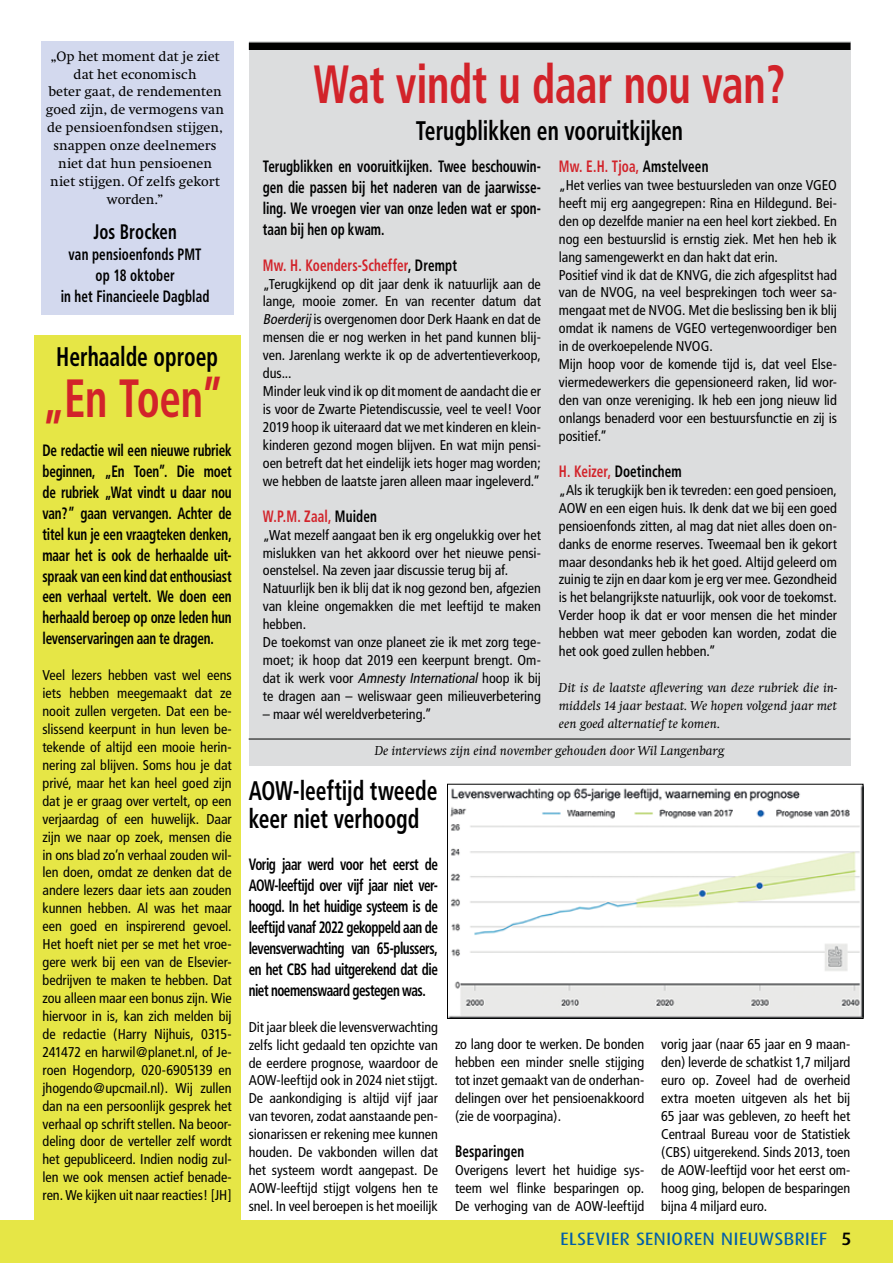
<style>
.page{position:relative;width:893px;height:1263px;background:#fff}
.page>*{position:absolute;margin:0;border:0;box-sizing:border-box;transform-origin:0 0}
.t1{font:700 condensed 53.85px "Frutiger";letter-spacing:-.005em;color:#d2232a;scale:.8 1}
.t2{font:700 condensed 26.85px/28.5px "Frutiger";color:#000;scale:.8 1}
.t3{font:700 condensed 21px "Frutiger";letter-spacing:.005em;color:#000;scale:.8 1}
.t4{font:18px "Dax Condensed";color:#005daa;scale:1.25 1}
.t5{font:700 condensed 16.5px/20.9px "Frutiger";letter-spacing:-.01em;color:#000;text-align:justify;scale:.8 1}
.t6{font:700 condensed 16.5px/21px "Frutiger";letter-spacing:.01em;color:#000;text-align:center;scale:.8 1}
.t7{font:700 condensed 16.5px "Frutiger";letter-spacing:.01em;color:#d2232a;scale:.8 1}
.t8{font:condensed 14.25px/18px "Frutiger";letter-spacing:-.005em;color:#000;text-align:justify}
.t9{font:14.25px/18px "Swift";letter-spacing:-.005em;color:#000;text-align:center}
.t10{font:italic 13.5px/18px "Swift";letter-spacing:.01em;color:#000;text-align:justify}
.s1{color:#000}
.s2{font-style:italic}
.s3{color:#d2232a}
.s4{font-weight:500;color:#000}
</style>
<div class="page">
<div style="left:0;top:1220px;width:893px;height:43px;background:#e6e646"></div>
<div style="left:34px;top:335px;width:206px;height:909px;background:#e6e646"></div>
<div style="left:249px;top:41px;width:601px;height:724px;background:#dcddde"></div>
<div style="left:249px;top:43px;width:601px;height:7px;background:#000"></div>
<hr style="left:249px;top:739px;width:601px;height:1px;background:#000">
<div style="left:41px;top:41px;width:192px;height:274px;background:#d3d9ee"></div>
<img style="left:449px;top:786px;width:412px;height:231px">
<div style="left:447px;top:784px;width:416px;height:235px;border:1px solid #000"></div>
<p class="t9" style="left:46px;top:47px;width:180px">„Op het moment dat je ziet dat het economisch<br>beter gaat, de rendementen goed zijn, de vermogens van de pensioenfondsen stijgen, snappen onze deelnemers niet dat hun pensioenen niet stijgen. Of zelfs gekort worden.”</p>
<h3 class="t3" style="left:93px;top:219px;width:106px">Jos Brocken</h3>
<p class="t6" style="left:61px;top:243px;width:188px">van pensioenfonds PMT op 18 oktober<br>in het Financieele Dagblad</p>
<h2 class="t2" style="left:56px;top:343px;width:204px">Herhaalde oproep</h2>
<h1 class="t1" style="left:43px;top:366px;width:228px">„En Toen”</h1>
<p class="t5" style="left:43px;top:440px;width:238px">De redactie wil een nieuwe rubriek beginnen, „En Toen”. Die moet de rubriek „Wat vindt u daar nou van?” gaan vervangen. Achter de titel kun je een vraagteken denken, maar het is ook de herhaalde uit&shy;spraak van een kind dat enthousiast een verhaal vertelt. We doen een herhaald beroep op onze leden hun levenservaringen aan te dragen.</p>
<p class="t8" style="left:43px;top:666px;width:191px">Veel lezers hebben vast wel eens iets hebben meegemaakt dat ze nooit zullen vergeten. Dat een be&shy;slissend keerpunt in hun leven be&shy;tekende of altijd een mooie herin&shy;nering zal blijven. Soms hou je dat privé, maar het kan heel goed zijn dat je er graag over vertelt, op een verjaardag of een huwelijk. Daar zijn we naar op zoek, mensen die in ons blad zo’n verhaal zouden wil&shy;len doen, omdat ze denken dat de andere lezers daar iets aan zouden kunnen hebben. Al was het maar een goed en inspirerend gevoel.<br>Het hoeft niet per se met het vroe&shy;gere werk bij een van de Elsevier&shy;bedrijven te maken te hebben. Dat zou alleen maar een bonus zijn. Wie hiervoor in is, kan zich melden bij de redactie (Harry Nijhuis, 0315- 241472 en harwil@planet.nl, of Je&shy;roen Hogendorp, 020-6905139 en jhogendo@upcmail.nl). Wij zullen dan na een persoonlijk gesprek het verhaal op schrift stellen. Na beoor&shy;deling door de verteller zelf wordt het gepubliceerd. Indien nodig zul&shy;len we ook mensen actief benade&shy;ren. We kijken uit naar reacties! [JH]</p>
<h1 class="t1" style="left:314px;top:52px;width:591px">Wat vindt u daar nou van?</h1>
<h2 class="t2" style="left:416px;top:116px;width:335px">Terugblikken en vooruitkijken</h2>
<p class="t5" style="left:263px;top:156px;width:349px">Terugblikken en vooruitkijken. Twee beschouwin&shy;gen die passen bij het naderen van de jaarwisse&shy;ling. We vroegen vier van onze leden wat er spon&shy;taan bij hen op kwam.</p>
<p class="t7" style="left:263px;top:255px;width:244px">Mw. H. Koenders-Scheffer<span class="s1">, Drempt</span></p>
<p class="t8" style="left:263px;top:275px;width:280px;text-align:left">„Terugkijkend op dit jaar denk ik natuurlijk aan de lange, mooie zomer. En van recenter datum dat <span class="s2">Boerderij</span> is overgenomen door Derk Haank en dat de mensen die er nog werken in het pand kunnen blij&shy;ven. Jarenlang werkte ik op de advertentieverkoop, dus...<br>Minder leuk vind ik op dit moment de aandacht die er is voor de Zwarte Pietendiscussie, veel te veel! Voor 2019 hoop ik uiteraard dat we met kinderen en klein&shy;kinderen gezond mogen blijven. En wat mijn pensi&shy;oen betreft dat het eindelijk iets hoger mag worden; we hebben de laatste jaren alleen maar ingeleverd.”</p>
<p class="t7" style="left:263px;top:506px;width:144px">W.P.M. Zaal, <span class="s1">Muiden</span></p>
<p class="t8" style="left:263px;top:526px;width:280px;text-align:left">„Wat mezelf aangaat ben ik erg ongelukkig over het mislukken van het akkoord over het nieuwe pensi&shy;oenstelsel. Na zeven jaar discussie terug bij af.<br>Natuurlijk ben ik blij dat ik nog gezond ben, afgezien van kleine ongemakken die met leeftijd te maken hebben.<br>De toekomst van onze planeet zie ik met zorg tege&shy;moet; ik hoop dat 2019 een keerpunt brengt. Om&shy;d a t i k we r k vo o r <span class="s2">Amnesty International</span> h o o p i k b ij te dragen aan – weliswaar geen milieuverbetering</p>
<p class="t8" style="left:263px;top:705px;width:171px">– maar wél wereldverbetering.”</p>
<p class="t7" style="left:559px;top:156px;width:189px">Mw. E.H. Tjoa, <span class="s1">Amstelveen</span></p>
<p class="t8" style="left:559px;top:176px;width:280px;text-align:left">„Het verlies van twee bestuursleden van onze VGEO heeft mij erg aangegrepen: Rina en Hildegund. Bei&shy;den op dezelfde manier na een heel kort ziekbed. En nog een bestuurslid is ernstig ziek. Met hen heb ik lang samengewerkt en dan hakt dat erin.<br>Positief vind ik dat de KNVG, die zich afgesplitst had van de NVOG, na veel besprekingen toch weer sa&shy;mengaat met de NVOG. Met die beslissing ben ik blij omdat ik namens de VGEO vertegenwoordiger ben in de overkoepelende NVOG.<br>Mijn hoop voor de komende tijd is, dat veel Else&shy;viermedewerkers die gepensioneerd raken, lid wor&shy;den van onze vereniging. Ik heb een jong nieuw lid onlangs benaderd voor een bestuursfunctie en zij is positief.”</p>
<p class="t6" style="left:559px;top:461px;width:155px"><span class="s3">H. Keizer,</span> Doetinchem</p>
<p class="t8" style="left:559px;top:481px;width:280px">„Als ik terugkijk ben ik tevreden: een goed pensioen, AOW en een eigen huis. Ik denk dat we bij een goed pensioenfonds zitten, al mag dat niet alles doen on&shy;danks de enorme reserves. Tweemaal ben ik gekort maar desondanks heb ik het goed. Altijd geleerd om zuinig te zijn en daar kom je erg ver mee. Gezondheid is het belangrijkste natuurlijk, ook voor de toekomst.<br>Verder hoop ik dat er voor mensen die het minder hebben wat meer geboden kan worden, zodat die het ook goed zullen hebben.”</p>
<p class="t10" style="left:559px;top:679px;width:280px">Dit is de laatste aflevering van deze rubriek die in&shy;middels 14 jaar bestaat. We hopen volgend jaar met een goed alternatief te komen.</p>
<p class="t10" style="left:375px;top:741px;width:351px">De interviews zijn eind november gehouden door Wil Langenbarg</p>
<h2 class="t2" style="left:249px;top:776px;width:237px">AOW-leeftijd tweede keer niet verhoogd</h2>
<p class="t5" style="left:249px;top:854px;width:238px">Vorig jaar werd voor het eerst de AOW-leeftijd over vijf jaar niet ver&shy;hoogd. In het huidige systeem is de leeftijd vanaf 2022 gekoppeld aan de levensverwachting van 65-plussers, en het CBS had uitgerekend dat die niet noemenswaard gestegen was.</p>
<p class="t8" style="left:249px;top:1018px;width:191px">Dit jaar bleek die levensverwachting zelfs licht gedaald ten opzichte van de eerdere prognose, waardoor de AOW-leeftijd ook in 2024 niet stijgt.<br>De aankondiging is altijd vijf jaar van tevoren, zodat aanstaande pen&shy;sionarissen er rekening mee kunnen houden. De vakbonden willen dat het systeem wordt aangepast. De AOW-leeftijd stijgt volgens hen te snel. In veel beroepen is het moeilijk</p>
<p class="t8" style="left:455px;top:1035px;width:191px">zo lang door te werken. De bonden hebben een minder snelle stijging tot inzet gemaakt van de onderhan&shy;delingen over het pensioenakkoord (zie de voorpagina).</p>
<p class="t6" style="left:455px;top:1140px;width:88px">Besparingen</p>
<p class="t8" style="left:455px;top:1161px;width:191px">Overigens levert het huidige sys&shy;teem wel flinke besparingen op.<br>De verhoging van de AOW-leeftijd</p>
<p class="t8" style="left:661px;top:1035px;width:191px">vorig jaar (naar 65 jaar en 9 maan&shy;den) leverde de schatkist 1,7 miljard euro op. Zoveel had de overheid extra moeten uitgeven als het bij 65 jaar was gebleven, zo heeft het Centraal Bureau voor de Statistiek (CBS) uitgerekend. Sinds 2013, toen de AOW-leeftijd voor het eerst om&shy;hoog ging, belopen de besparingen bijna 4 miljard euro.</p>
<p class="t4" style="left:560px;top:1229px;width:235px">ELSEVIER SENIOREN NIEUWSBRIEF <span class="s4">5</span></p>
</div>
